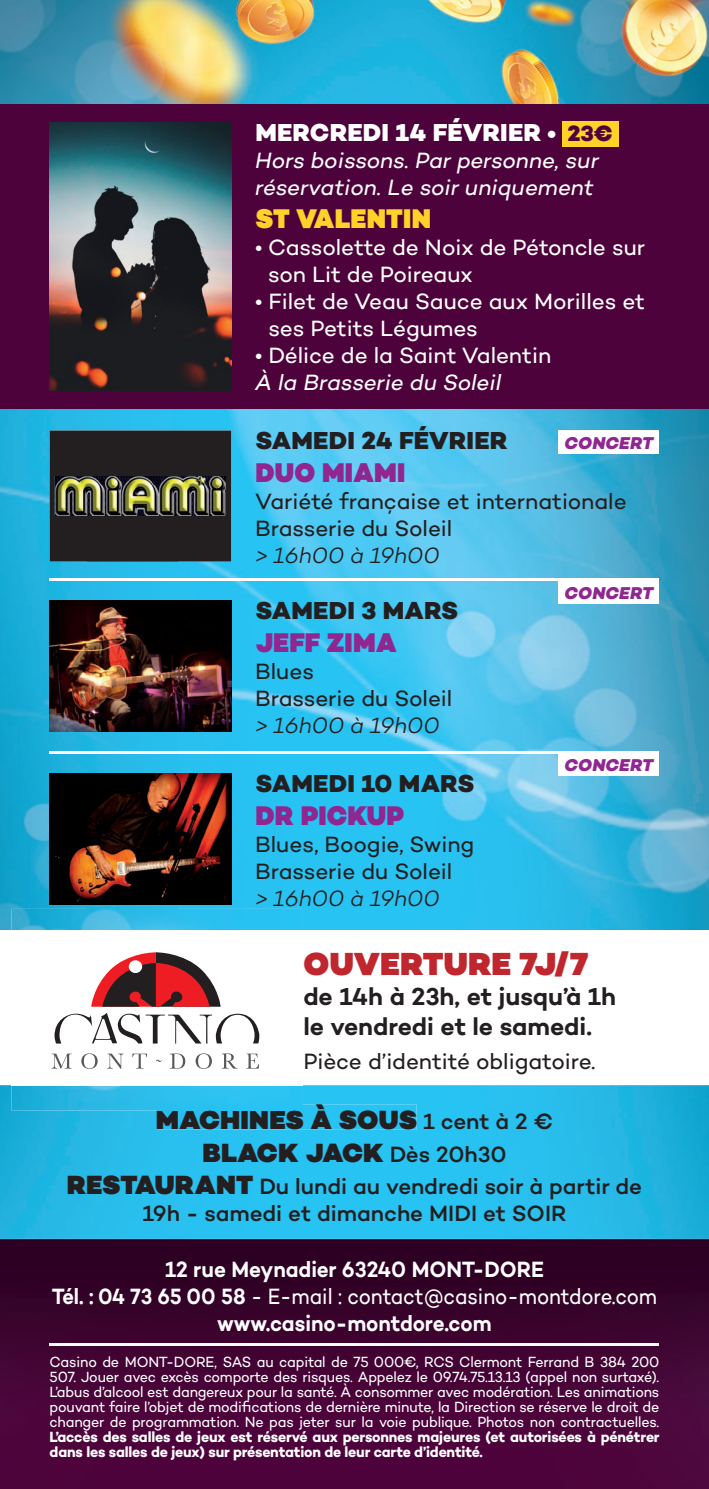
<style>
.page{position:relative;width:709px;height:1489px;background:#fff}
.page>*{position:absolute;margin:0;border:0;box-sizing:border-box;transform-origin:0 0}
.t1{font:900 32.5px "Campton";letter-spacing:.01em;color:#c0262d}
.t2{font:900 27.5px "Campton";letter-spacing:.01em;color:#90268f;scale:.95 1}
.t3{font:900 27.5px "Campton";letter-spacing:.01em;color:#ffd129;scale:.95 1}
.t4{font:900 26.75px/32.2px "Campton";letter-spacing:.01em;color:#231f20;text-align:center}
.t5{font:600 25px/30px "Campton";letter-spacing:-.005em;color:#231f20}
.t6{font:800 25px "Campton";letter-spacing:.01em;color:#231f20}
.t7{font:800 25px "Campton";letter-spacing:.01em;color:#fff}
.t8{font:22.5px/27px "Campton";letter-spacing:-.005em;color:#231f20}
.t9{font:22.5px/27px "Campton";letter-spacing:-.005em;color:#fff}
.t10{font:600 22.5px/27px "Campton";letter-spacing:-.005em;color:#fff;text-align:center;scale:.93 1}
.t11{font:italic 22.5px/27px "Campton";letter-spacing:-.005em;color:#fff}
.t12{font:500 22.5px/27px "Campton";color:#231f20;text-align:center}
.t13{font:italic 300 22.5px "Campton";color:#231f20}
.t14{font:italic 800 17.5px "Campton";letter-spacing:.01em;color:#90268f}
.t15{font:15px/15px "Campton";letter-spacing:-.015em;color:#fff;text-align:justify;scale:.95 1}
.t16{font:700 15px/15px "Campton";letter-spacing:-.015em;color:#fff;scale:.95 1}
.s1{font-size:22.5px}
.s2{font-size:22.5px;color:#4e023b}
.s3{font-weight:500;font-size:22.5px}
.s4{font-weight:900;font-size:26.75px}
.s5{font-weight:400}
</style>
<div class="page">
<img style="left:0;top:0;width:709px;height:437px">
<img style="left:0;top:437px;width:88px;height:493px">
<img style="left:178px;top:437px;width:531px;height:493px">
<div style="left:88px;top:561px;width:90px;height:39px;background:#27bdec"></div>
<img style="left:88px;top:731px;width:90px;height:42px">
<img style="left:88px;top:904px;width:90px;height:4px">
<img style="left:0;top:1085px;width:709px;height:403px">
<div style="left:157px;top:1104px;width:259px;height:25px;background:#27c3f3"></div>
<img style="left:11px;top:908px;width:291px;height:202px">
<img style="left:157px;top:1104px;width:145px;height:6px">
<img style="left:11px;top:930px;width:291px;height:155px">
<svg style="left:156px;top:1059px;width:6px;height:2px"></svg>
<svg style="left:52px;top:1053px;width:20px;height:15px"></svg>
<svg style="left:81px;top:1053px;width:17px;height:15px"></svg>
<svg style="left:107px;top:1053px;width:17px;height:15px"></svg>
<svg style="left:132px;top:1053px;width:15px;height:15px"></svg>
<svg style="left:170px;top:1053px;width:15px;height:15px"></svg>
<svg style="left:196px;top:1053px;width:16px;height:15px"></svg>
<svg style="left:222px;top:1053px;width:15px;height:15px"></svg>
<svg style="left:246px;top:1053px;width:13px;height:15px"></svg>
<svg style="left:91px;top:952px;width:130px;height:54px"></svg>
<div style="left:129px;top:960px;width:13px;height:13px;background:#fff;border-radius:50%"></div>
<svg style="left:55px;top:1012px;width:204px;height:31px"></svg>
<hr style="left:50px;top:1343px;width:609px;height:2px;background:#fff">
<div style="left:0;top:104px;width:709px;height:305px;background:#4e023b"></div>
<hr style="left:50px;top:578px;width:609px;height:3px;background:#fff">
<hr style="left:50px;top:751px;width:609px;height:3px;background:#fff">
<div style="left:562px;top:121px;width:56px;height:25px;background:#ffd129"></div>
<img style="left:50px;top:123px;width:181px;height:267px">
<div style="left:50px;top:430px;width:181px;height:131px;background:#231f20"></div>
<img style="left:55px;top:476px;width:171px;height:40px">
<img style="left:50px;top:600px;width:181px;height:131px">
<img style="left:50px;top:773px;width:181px;height:131px">
<div style="left:558px;top:580px;width:101px;height:24px;background:#fff"></div>
<div style="left:558px;top:429px;width:101px;height:24px;background:#fff"></div>
<div style="left:558px;top:752px;width:101px;height:24px;background:#fff"></div>
<h3 class="t7" style="left:255px;top:117px;width:359px">MERCREDI 14 FÉVRIER <span class="s1">•</span> <span class="s2">23€</span></h3>
<h3 class="t11" style="left:255px;top:146px;width:345px">Hors boissons. Par personne, sur réservation. Le soir uniquement</h3>
<h2 class="t3" style="left:255px;top:201px;width:186px">ST VALENTIN</h2>
<h3 class="t9" style="left:268px;top:233px;width:379px;text-indent:-13px">• Cassolette de Noix de Pétoncle sur son Lit de Poireaux</h3>
<h3 class="t9" style="left:268px;top:287px;width:378px;text-indent:-13px">• Filet de Veau Sauce aux Morilles et ses Petits Légumes</h3>
<h3 class="t9" style="left:255px;top:341px;width:297px">• Délice de la Saint Valentin</h3>
<h3 class="t11" style="left:255px;top:368px;width:247px">À la Brasserie du Soleil</h3>
<h3 class="t6" style="left:255px;top:424px;width:254px">SAMEDI 24 FÉVRIER</h3>
<h2 class="t2" style="left:255px;top:455px;width:159px">DUO MIAMI</h2>
<h3 class="t8" style="left:255px;top:487px;width:373px">Variété française et internationale<br>Brasserie du Soleil</h3>
<h3 class="t13" style="left:255px;top:541px;width:186px">&gt; 16h00 à 19h00</h3>
<h3 class="t6" style="left:255px;top:594px;width:204px">SAMEDI 3 MARS</h3>
<h2 class="t2" style="left:255px;top:625px;width:150px">JEFF ZIMA</h2>
<h3 class="t8" style="left:255px;top:657px;width:199px">Blues<br>Brasserie du Soleil</h3>
<h3 class="t13" style="left:255px;top:711px;width:186px">&gt; 16h00 à 19h00</h3>
<p class="t14" style="left:564px;top:431px;width:90px">CONCERT</p>
<p class="t14" style="left:564px;top:582px;width:90px">CONCERT</p>
<h3 class="t6" style="left:255px;top:767px;width:221px">SAMEDI 10 MARS</h3>
<h2 class="t2" style="left:255px;top:798px;width:158px">DR PICKUP</h2>
<h3 class="t8" style="left:255px;top:830px;width:221px">Blues, Boogie, Swing<br>Brasserie du Soleil</h3>
<h3 class="t13" style="left:255px;top:884px;width:186px">&gt; 16h00 à 19h00</h3>
<p class="t14" style="left:564px;top:754px;width:90px">CONCERT</p>
<h1 class="t1" style="left:303px;top:943px;width:286px">OUVERTURE 7J/7</h1>
<h3 class="t5" style="left:303px;top:980px;width:314px">de 14h à 23h, et jusqu’à 1h le vendredi et le samedi.</h3>
<h3 class="t8" style="left:303px;top:1047px;width:293px">Pièce d’identité obligatoire.</h3>
<h3 class="t4" style="left:156px;top:1104px;width:398px">MACHINES À SOUS <span class="s3">1 cent à 2 €<br></span>BLACK JACK <span class="s3">Dès 20h30</span></h3>
<h3 class="t12" style="left:67px;top:1171px;width:576px"><span class="s4">RESTAURANT</span> Du lundi au vendredi soir à partir de<br>19h - samedi et dimanche MIDI et SOIR</h3>
<h3 class="t10" style="left:52px;top:1254px;width:652px">12 rue Meynadier 63240 MONT-DORE<br>Tél. : 04 73 65 00 58 <span class="s5">- E-mail : contact@casino-montdore.com </span>www.casino-montdore.com</h3>
<p class="t15" style="left:50px;top:1353px;width:643px">Casino de MONT-DORE, SAS au capital de 75 000€, RCS Clermont Ferrand B 384 200<br>507. Jouer avec excès comporte des risques. Appelez le 09.74.75.13.13 (appel non surtaxé).<br>L’abus d’alcool est dangereux pour la santé. À consommer avec modération. Les animations pouvant faire l’objet de modifications de dernière minute, la Direction se réserve le droit de changer de programmation. Ne pas jeter sur la voie publique. Photos non contractuelles.</p>
<p class="t16" style="left:50px;top:1428px;width:643px">L’accès des salles de jeux est réservé aux personnes majeures (et autorisées à pénétrer dans les salles de jeux) sur présentation de leur carte d’identité.</p>
</div>
